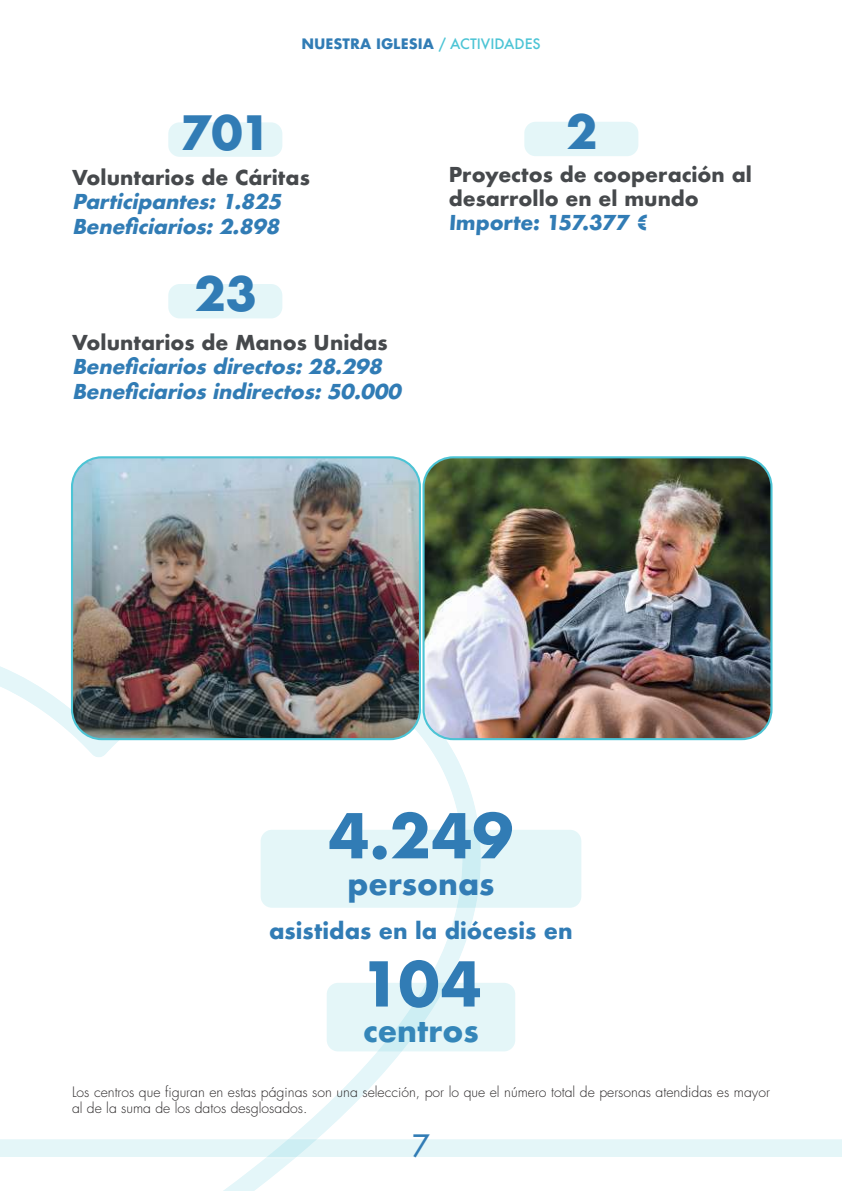
<style>
.page{position:relative;width:842px;height:1191px;background:#fff}
.page>*{position:absolute;margin:0;border:0;box-sizing:border-box;transform-origin:0 0}
.t1{font:700 60px "Futura";letter-spacing:.01em;color:#317cb5}
.t2{font:700 46px "Futura";color:#317cb5}
.t3{font:700 30px "Futura";color:#317cb5}
.t4{font:30px "Futura LT";color:#317cb5}
.t5{font:700 22px "Futura";color:#317cb5}
.t6{font:italic 700 20px/25.2px "Futura";color:#317cb5}
.t7{font:700 20px/24px "Futura";color:#46494c}
.t8{font:700 20px "Futura";color:#317cb5}
.t9{font:300 14px/16.8px "Futura Std";color:#2b2829}
.t10{font:700 14px "Futura";color:#317cb5}
.s1{font-weight:500;color:#4cc4d5}
</style>
<div class="page">
<img style="left:223px;top:1159px;width:51px;height:32px">
<img style="left:72px;top:459px;width:348px;height:280px">
<div style="left:71px;top:456px;width:350px;height:284px;border:2px solid #4cc4d5;border-radius:30px"></div>
<img style="left:423px;top:459px;width:348px;height:280px">
<div style="left:422px;top:456px;width:350px;height:284px;border:2px solid #4cc4d5;border-radius:30px"></div>
<div style="left:261px;top:829px;width:320px;height:78px;background:#e4f6f8;border-radius:11px"></div>
<svg style="left:327px;top:982px;width:188px;height:69px;background:#e1f5f7"></svg>
<div style="left:168px;top:122px;width:114px;height:35px;background:#e4f6f8;border-radius:11px"></div>
<div style="left:168px;top:284px;width:114px;height:34px;background:#e4f6f8;border-radius:11px"></div>
<div style="left:524px;top:122px;width:114px;height:34px;background:#e4f6f8;border-radius:11px"></div>
<svg style="left:0;top:1137px;width:842px;height:22px"></svg>
<h2 class="t2" style="left:180px;top:102px;width:93px">701</h2>
<p class="t10" style="left:301px;top:34px;width:241px">NUESTRA IGLESIA <span class="s1">/ ACTIVIDADES</span></p>
<h2 class="t2" style="left:566px;top:101px;width:33px">2</h2>
<h3 class="t7" style="left:72px;top:165px;width:239px">Voluntarios de Cáritas</h3>
<h3 class="t6" style="left:72px;top:189px;width:216px">Participantes: 1.825<br>Beneficiarios:2.898</h3>
<h2 class="t2" style="left:195px;top:263px;width:64px">23</h2>
<h3 class="t7" style="left:72px;top:330px;width:317px">Voluntarios de Manos Unidas</h3>
<h3 class="t6" style="left:72px;top:353px;width:336px">Beneficiariosdirectos:28.298<br>Beneficiariosindirectos:50.000</h3>
<h3 class="t7" style="left:449px;top:162px;width:305px">Proyectos de cooperación al desarrollo en el mundo</h3>
<h3 class="t8" style="left:449px;top:209px;width:204px">Importe: 157.377 €</h3>
<h1 class="t1" style="left:329px;top:796px;width:186px">4.249</h1>
<h3 class="t3" style="left:348px;top:864px;width:148px">personas</h3>
<h3 class="t5" style="left:269px;top:916px;width:305px">asistidas en la diócesis en</h3>
<h1 class="t1" style="left:360px;top:944px;width:123px">104</h1>
<h3 class="t3" style="left:363px;top:1010px;width:117px">centros</h3>
<p class="t9" style="left:72px;top:1084px;width:699px">Los centros que figuran en estas páginas son una selección, por lo que el número total de personas atendidas es mayor al de la suma de los datos desglosados.</p>
<h3 class="t4" style="left:412px;top:1129px;width:19px">7</h3>
</div>
